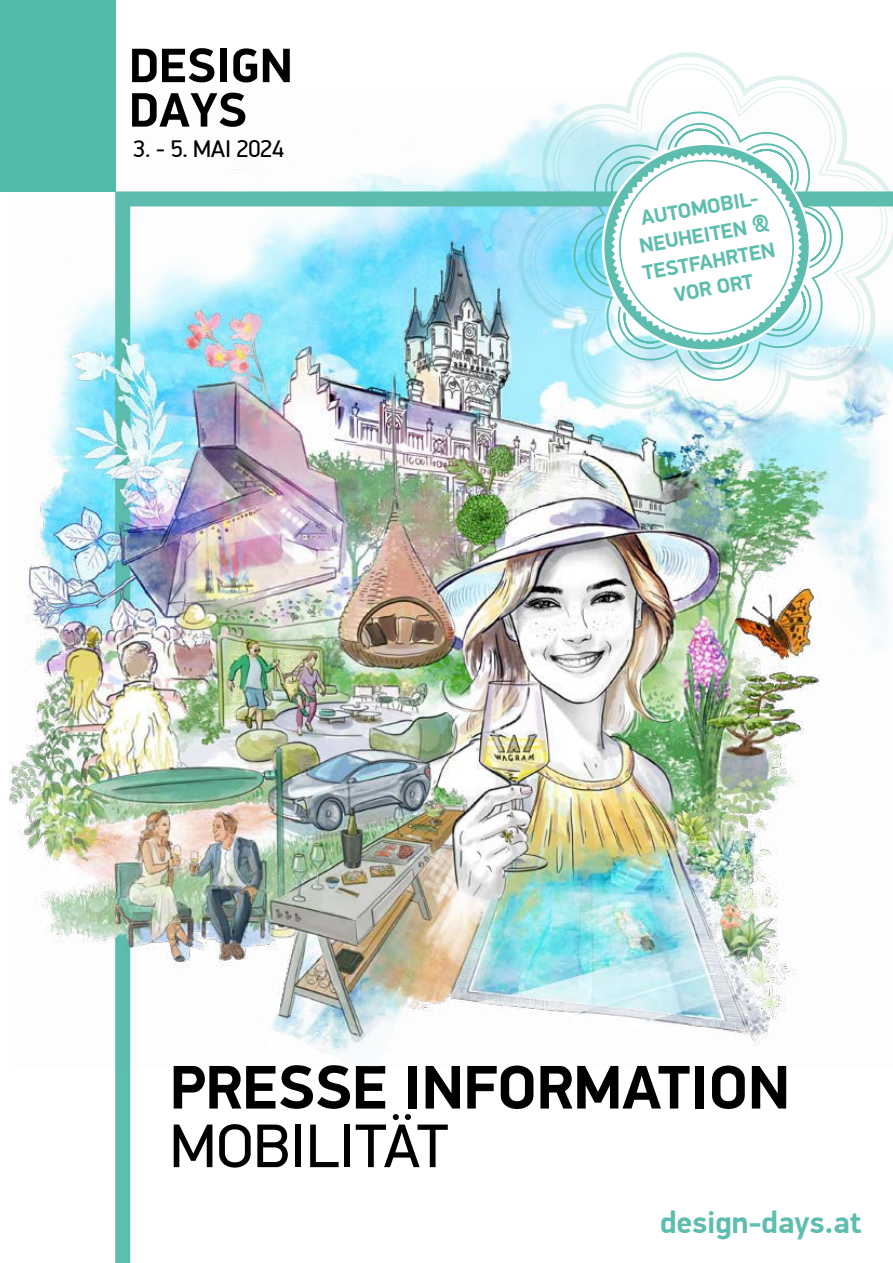
<style>
.page{position:relative;width:893px;height:1263px;background:#fff}
.page>*{position:absolute;margin:0;border:0;box-sizing:border-box;transform-origin:0 0}
.t1{font:700 61.8px "PF Din Display Pro";color:#000}
.t2{font:61.8px "PF Din Display Pro";color:#000}
.t3{font:700 31.2px "PF Din Display Pro";color:#5dbdae}
.t4{font:24.15px "PF Din Display Pro";letter-spacing:-.01em;color:#000}
.t5{font:700 21px/27px "PF Din Display Pro";color:#5dbdae;text-align:center}
</style>
<div class="page">
<img style="left:10px;top:96px;width:505px;height:847px">
<img style="left:108px;top:184px;width:781px;height:1079px">
<svg style="left:132px;top:48px;width:82px;height:34px"></svg>
<div style="left:220px;top:49px;width:7px;height:33px;background:#000"></div>
<svg style="left:233px;top:48px;width:24px;height:34px"></svg>
<svg style="left:263px;top:49px;width:27px;height:33px"></svg>
<svg style="left:132px;top:93px;width:113px;height:34px"></svg>
<div style="left:0;top:0;width:115px;height:191px;background:#54bbab"></div>
<hr style="left:740px;top:1194px;width:122px;height:4px;background:#fff">
<svg style="left:515px;top:52px;width:378px;height:383px"></svg>
<svg style="left:527px;top:61px;width:363px;height:363px"></svg>
<svg style="left:532px;top:66px;width:353px;height:353px"></svg>
<svg style="left:573px;top:109px;width:273px;height:275px"></svg>
<svg style="left:584px;top:120px;width:248px;height:252px"></svg>
<svg style="left:592px;top:132px;width:229px;height:230px"></svg>
<svg style="left:598px;top:139px;width:217px;height:217px"></svg>
<svg style="left:608px;top:143px;width:200px;height:202px"></svg>
<p class="t4" style="left:133px;top:134px;width:152px">3. - 5. MAI 2024</p>
<p class="t5" style="left:631px;top:206px;width:135px;rotate:-10deg">AUTOMOBIL-<br>NEUHEITEN &amp;<br>TESTFAHRTEN<br>VOR ORT</p>
<h1 class="t1" style="left:170px;top:1054px;width:621px">PRESSE INFORMATION</h1>
<h1 class="t2" style="left:170px;top:1110px;width:280px">MOBILITÄT</h1>
<h2 class="t3" style="left:660px;top:1205px;width:203px">design-days.at</h2>
</div>
